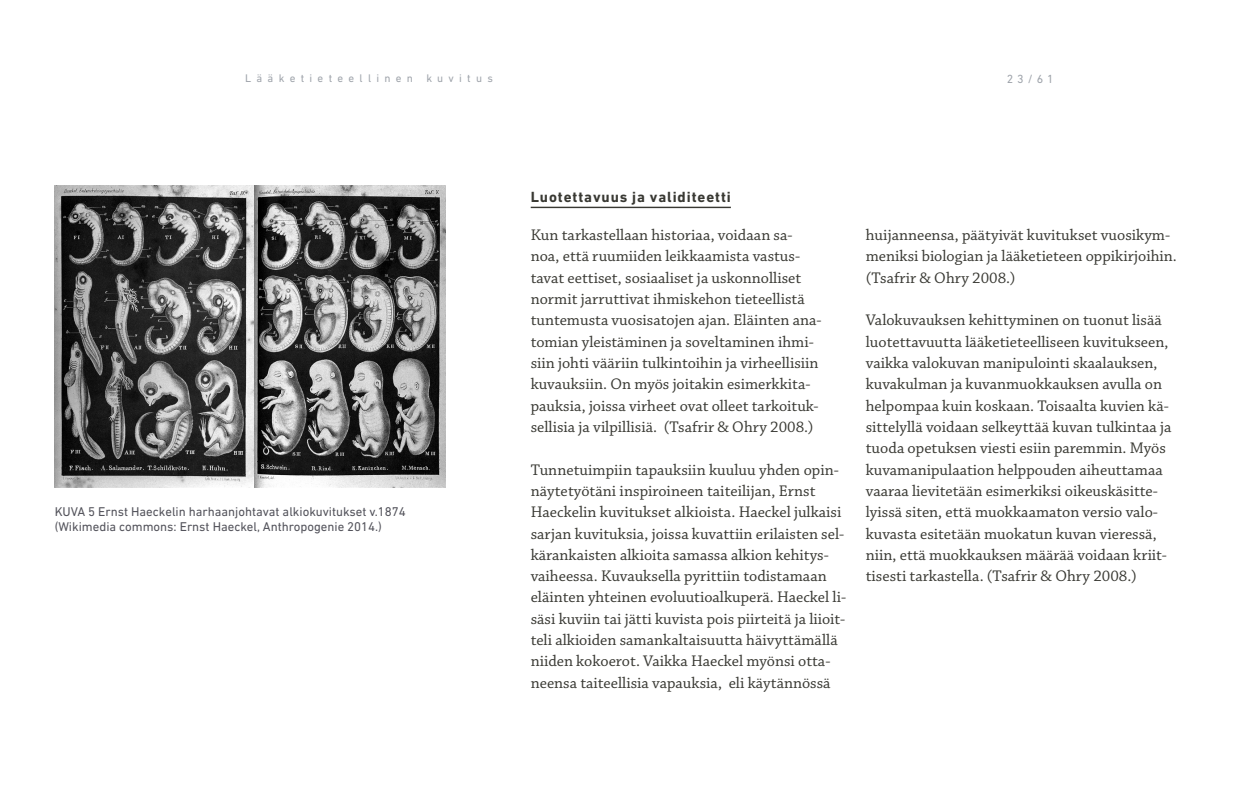
<style>
.page{position:relative;width:1260px;height:788px;background:#fff}
.page>*{position:absolute;margin:0;border:0;box-sizing:border-box;transform-origin:0 0}
.t1{font:16.2px/21.3px "Chaparral Pro";color:#393933}
.t2{font:700 15px "DIN Next LT Pro";letter-spacing:.06em;color:#393933}
.t3{font:12.9px/15px "DIN Next LT Pro";color:#53535b}
.t4{font:12px "DIN Next LT Pro";color:#9fa4ab}
.t5{font:11.25px "DIN Next LT Pro";letter-spacing:.47em;color:#9fa4ab}
</style>
<div class="page">
<hr style="left:531px;top:207px;width:200px;height:1px;background:#393933">
<img style="left:55px;top:185px;width:391px;height:302px">
<p class="t5" style="left:245px;top:72px;width:249px">Lääketieteellinen kuvitus</p>
<p class="t4" style="left:1007px;top:72px;width:48px">23/61</p>
<p class="t3" style="left:55px;top:504px;width:353px">KUVA 5 Ernst Haeckelin harhaanjohtavat alkiokuvitukset v.1874 (Wikimedia commons: Ernst Haeckel, Anthropogenie 2014.)</p>
<p class="t2" style="left:531px;top:188px;width:202px">Luotettavuus ja validiteetti</p>
<p class="t1" style="left:531px;top:225px;width:292px">Kun tarkastellaan historiaa, voidaan sa&shy;noa, että ruumiiden leikkaamista vastus&shy;tavat eettiset, sosiaaliset ja uskonnolliset normit jarruttivat ihmiskehon tieteellistä tuntemusta vuosisatojen ajan. Eläinten ana&shy;tomian yleistäminen ja soveltaminen ihmi&shy;siin johti vääriin tulkintoihin ja virheellisiin kuvauksiin. On myös joitakin esimerkkita&shy;pauksia, joissa virheet ovat olleet tarkoituk&shy;sellisia ja vilpillisiä. (Tsafrir &amp; Ohry 2008.)</p>
<p class="t1" style="left:531px;top:459px;width:317px">Tunnetuimpiin tapauksiin kuuluu yhden opin&shy;näytetyötäni inspiroineen taiteilijan, Ernst Haeckelin kuvitukset alkioista. Haeckel julkaisi sarjan kuvituksia, joissa kuvattiin erilaisten sel&shy;kärankaisten alkioita samassa alkion kehitys&shy;vaiheessa. Kuvauksella pyrittiin todistamaan eläinten yhteinen evoluutioalkuperä. Haeckel li&shy;säsi kuviin tai jätti kuvista pois piirteitä ja liioit&shy;teli alkioiden samankaltaisuutta häivyttämällä niiden kokoerot. Vaikka Haeckel myönsi otta&shy;neensa taiteellisia vapauksia, eli käytännössä</p>
<p class="t1" style="left:866px;top:225px;width:313px">huijanneensa, päätyivät kuvitukset vuosikym&shy;meniksi biologian ja lääketieteen oppikirjoihin. (Tsafrir &amp; Ohry 2008.)</p>
<p class="t1" style="left:866px;top:310px;width:307px">Valokuvauksen kehittyminen on tuonut lisää luotettavuutta lääketieteelliseen kuvitukseen, vaikka valokuvan manipulointi skaalauksen, kuvakulman ja kuvanmuokkauksen avulla on helpompaa kuin koskaan. Toisaalta kuvien kä&shy;sittelyllä voidaan selkeyttää kuvan tulkintaa ja tuoda opetuksen viesti esiin paremmin. Myös kuvamanipulaation helppouden aiheuttamaa vaaraa lievitetään esimerkiksi oikeuskäsitte&shy;lyissä siten, että muokkaamaton versio valo&shy;kuvasta esitetään muokatun kuvan vieressä, niin, että muokkauksen määrää voidaan kriit&shy;tisesti tarkastella. (Tsafrir &amp; Ohry 2008.)</p>
</div>
